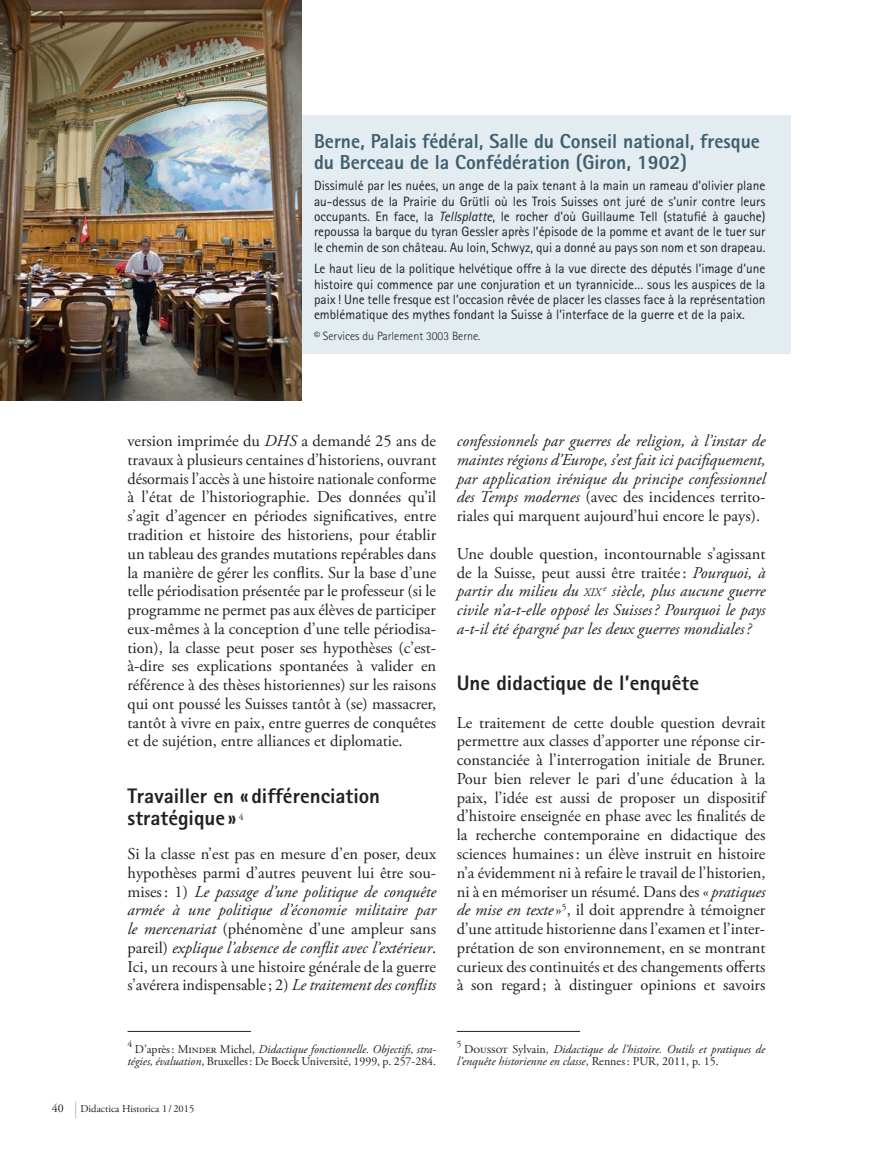
<style>
.page{position:relative;width:893px;height:1149px;background:#fff}
.page>*{position:absolute;margin:0;border:0;box-sizing:border-box;transform-origin:0 0}
.t1{font:800 21px/22.5px "Rotis Sans Serif";color:#231f20}
.t2{font:800 20.25px/21px "Rotis Sans Serif";color:#3f5f6e}
.t3{font:16.5px/18.8px "Adobe Garamond Pro";color:#231f20;text-align:justify}
.t4{font:italic 16.5px/18.8px "Adobe Garamond Pro";color:#231f20;text-align:justify}
.t5{font:13.5px/15.3px "Rotis Sans Serif";color:#231f20;text-align:justify}
.t6{font:12px/12.8px "Adobe Garamond Pro";color:#231f20;text-align:right}
.t7{font:italic 12px/12.8px "Adobe Garamond Pro";color:#231f20}
.t8{font:300 12px "Rotis Sans Serif";color:#231f20}
.t9{font:10.5px "Adobe Garamond Pro";color:#231f20}
.t10{font:9.6px "Adobe Garamond Pro";color:#231f20}
.s1{font-style:italic}
.s2{font-style:normal}
.s3{font-size:11.55px}
.s4{font-size:12px}
.s5{font-size:16.5px;color:#bcbdc0}
</style>
<div class="page">
<hr style="left:457px;top:1030px;width:123px;height:1px;background:#231f20">
<hr style="left:128px;top:1030px;width:123px;height:1px;background:#231f20">
<div style="left:301px;top:115px;width:490px;height:238px;background:#e2ecf1"></div>
<img style="left:0;top:0;width:301px;height:400px">
<p class="t2" style="left:314px;top:130px;width:447px">Berne, Palais fédéral, Salle du Conseil national, fresque du Berceau de la Confédération (Giron, 1902)</p>
<p class="t5" style="left:314px;top:178px;width:453px">Dissimulé par les nuées, un ange de la paix tenant à la main un rameau d’olivier plane au-dessus de la Prairie du Grütli où les Trois Suisses ont juré de s’unir contre leurs occupants. En face, la <span class="s1">Tellsplatte</span>, le rocher d’où Guillaume Tell (statufié à gauche) repoussa la barque du tyran Gessler après l’épisode de la pomme et avant de le tuer sur le chemin de son château. Au loin, Schwyz, qui a donné au pays son nom et son drapeau.</p>
<p class="t5" style="left:314px;top:261px;width:453px">Le haut lieu de la politique helvétique offre à la vue directe des députés l’image d’une histoire qui commence par une conjuration et un tyrannicide… sous les auspices de la paix ! Une telle fresque est l’occasion rêvée de placer les classes face à la représentation emblématique des mythes fondant la Suisse à l’interface de la guerre et de la paix.</p>
<p class="t8" style="left:314px;top:329px;width:168px">© Services du Parlement 3003 Berne.</p>
<p class="t3" style="left:128px;top:432px;width:310px">version imprimée du <span class="s1">DHS</span> a demandé 25 ans de travaux à plusieurs centaines d’historiens, ouvrant désormais l’accès à une histoire nationale conforme à l’état de l’historiographie. Des données qu’il s’agit d’agencer en périodes significatives, entre tradition et histoire des historiens, pour établir un tableau des grandes mutations repérables dans la manière de gérer les conflits. Sur la base d’une telle périodisation présentée par le professeur (si le programme ne permet pas aux élèves de participer eux-mêmes à la conception d’une telle périodisa&shy;tion), la classe peut poser ses hypothèses (c’est&shy;à-dire ses explications spontanées à valider en référence à des thèses historiennes) sur les raisons qui ont poussé les Suisses tantôt à (se) massacrer, tantôt à vivre en paix, entre guerres de conquêtes et de sujétion, entre alliances et diplomatie.</p>
<p class="t1" style="left:128px;top:783px;width:254px">Travailler en « différenciation stratégique » <sup>4</sup></p>
<p class="t3" style="left:128px;top:844px;width:310px">Si la classe n’est pas en mesure d’en poser, deux hypothèses parmi d’autres peuvent lui être sou&shy;mises: 1) <span class="s1">Le passage d’une politique de conquête armée à une politique d’économie militaire par le mercenariat</span> (phénomène d’une ampleur sans pareil) <span class="s1">explique l’absence de conflit avec l’extérieur</span>.<br>Ici, un recours à une histoire générale de la guerre s’avérera indispensable; 2) <span class="s1">Le traitement des conflits</span></p>
<p class="t4" style="left:457px;top:432px;width:310px">confessionnels par guerres de religion, à l’instar de maintes régions d’Europe, s’est fait ici pacifiquement, par application irénique du principe confessionnel des Temps modernes <span class="s2">(avec des incidences territo&shy;riales qui marquent aujourd’hui encore le pays).</span></p>
<p class="t4" style="left:457px;top:544px;width:310px"><span class="s2">Une double question, incontournable s’agissant de la Suisse, peut aussi être traitée:</span> Pourquoi, à partir du milieu du <span class="s3">xix</span> <sup>e</sup> siècle, plus aucune guerre civile n’a-t-elle opposé les Suisses? Pourquoi le pays a-t-il été épargné par les deux guerres mondiales?</p>
<p class="t1" style="left:457px;top:671px;width:244px">Une didactique de l’enquête</p>
<p class="t3" style="left:457px;top:713px;width:312px;text-align:left">Le traitement de cette double question devrait permettre aux classes d’apporter une réponse cir&shy;constanciée à l’interrogation initiale de Bruner.<br>Pour bien relever le pari d’une éducation à la paix, l’idée est aussi de proposer un dispositif d’histoire enseignée en phase avec les finalités de la recherche contemporaine en didactique des sciences humaines: un élève instruit en histoire n’a évidemment ni à refaire le travail de l’historien, ni à en mémoriser un résumé. Dans des « <span class="s1">pratiques de mise en texte</span>»<sup>5</sup>, il doit apprendre à témoigner d’une attitude historienne dans l’examen et l’inter&shy;prétation de son environnement, en se montrant curieux des continuités et des changements offerts à son regard; à distinguer opinions et savoirs</p>
<p class="t10" style="left:128px;top:1038px;width:6px">4</p>
<p class="t6" style="left:128px;top:1042px;width:310px">D’après: Minder Michel, <span class="s1">Didactique fonctionnelle. Objectifs, stra&shy;tégies, évaluation</span>, Bruxelles: De Boeck Université, 1999, p. 257-284.</p>
<p class="t9" style="left:52px;top:1101px;width:144px"><span class="s4">40</span> <span class="s5">|</span> Didactica Historica 1 / 2015</p>
<p class="t10" style="left:457px;top:1038px;width:6px">5</p>
<p class="t7" style="left:457px;top:1042px;width:310px;text-indent:7px"><span class="s2">Doussot Sylvain,</span> Didactique de l’histoire. Outils et pratiques de l’enquête historienne en classe<span class="s2">, Rennes: PUR, 2011, p. 15.</span></p>
</div>
